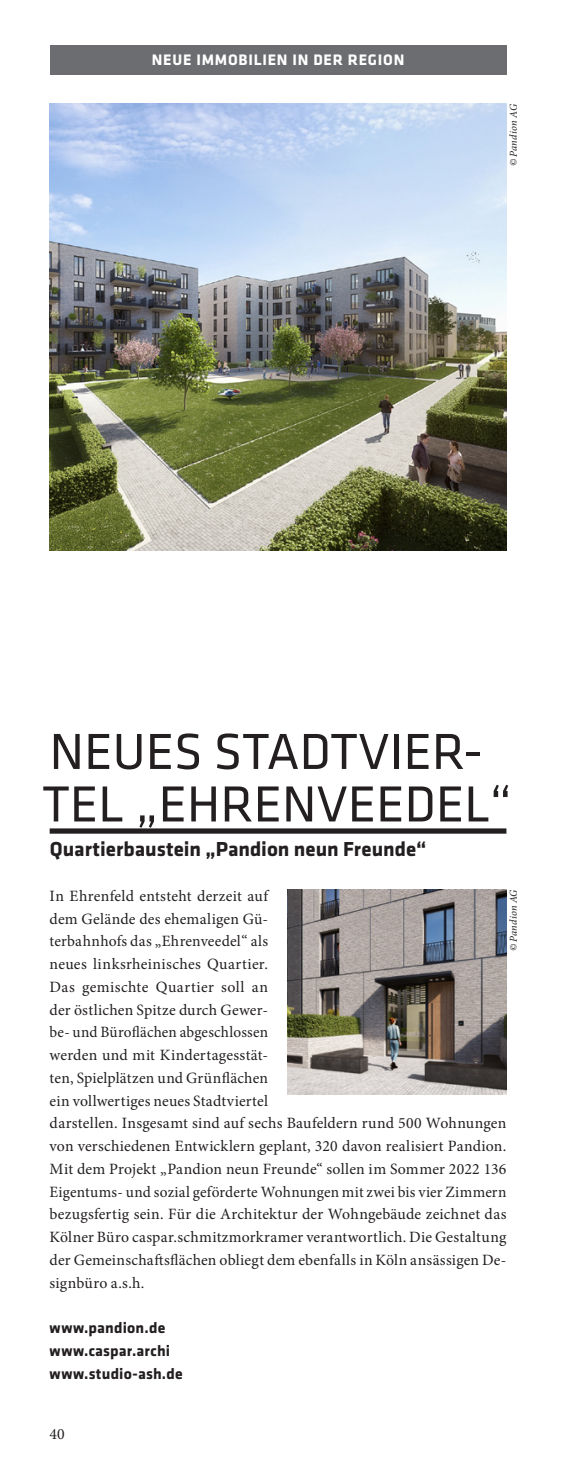
<style>
.page{position:relative;width:571px;height:1474px;background:#fff}
.page>*{position:absolute;margin:0;border:0;box-sizing:border-box;transform-origin:0 0}
.Headline{font:52.5px/52.5px "Klavika Basic";color:#231f20}
.Subline{font:700 21px "Klavika Basic";color:#231f20}
.Fliesstext{font:15.75px/22.8px "Minion Pro";letter-spacing:.015em;color:#231f20}
.Fliesstext-2{font:700 15.75px "Klavika Basic";letter-spacing:.01em;color:#231f20}
.Rubrik{font:700 15.75px "Klavika Basic";letter-spacing:.05em;color:#fff}
.Subline-2{font:italic 10.5px "Minion Pro";letter-spacing:.02em;color:#231f20}
</style>
<div class="page">
<div style="left:50px;top:45px;width:456px;height:29px;background:#6c6d70"></div>
<img style="left:50px;top:104px;width:456px;height:447px">
<div style="left:50px;top:828px;width:456px;height:5px;background:#231f20"></div>
<img style="left:288px;top:889px;width:218px;height:205px">
<p class="Rubrik" style="left:152px;top:49px;width:254px">NEUE IMMOBILIEN IN DER REGION</p>
<p class="Subline-2" style="left:506px;top:166px;width:64px;rotate:-90deg">© Pandion AG</p>
<p class="Headline" style="left:42px;top:723px;width:471px">NEUES STADTVIER-<br>TEL „EHRENVEEDEL“</p>
<p class="Subline" style="left:50px;top:834px;width:378px">Quartierbaustein „Pandion neun Freunde“</p>
<p class="Subline-2" style="left:506px;top:951px;width:64px;rotate:-90deg">© Pandion AG</p>
<p class="Fliesstext" style="left:50px;top:884px;width:458px">In Ehrenfeld entsteht derzeit auf<br>dem Gelände des ehemaligen Gü-<br>terbahnhofs das „Ehrenveedel“ als<br>neues linksrheinisches Quartier.<br>Das gemischte Quartier soll an<br>der östlichen Spitze durch Gewer-<br>be- und Büroflächen abgeschlossen<br>werden und mit Kindertagesstät-<br>ten, Spielplätzen und Grünflächen<br>ein vollwertiges neues Stadtviertel<br>darstellen. Insgesamt sind auf sechs Baufeldern rund 500 Wohnungen von verschiedenen Entwicklern geplant, 320 davon realisiert Pandion.<br>Mit dem Projekt „Pandion neun Freunde“ sollen im Sommer 2022 136<br>Eigentums- und sozial geförderte Wohnungen mit zwei bis vier Zimmern bezugsfertig sein. Für die Architektur der Wohngebäude zeichnet das Kölner Büro caspar.schmitzmorkramer verantwortlich. Die Gestaltung der Gemeinschaftsflächen obliegt dem ebenfalls in Köln ansässigen De&shy;signbüro a.s.h.</p>
<p class="Fliesstext-2" style="left:50px;top:1316px;width:117px">www.pandion.de</p>
<p class="Fliesstext-2" style="left:50px;top:1339px;width:122px">www.caspar.archi</p>
<p class="Fliesstext-2" style="left:50px;top:1362px;width:134px">www.studio-ash.de</p>
<p class="Fliesstext" style="left:50px;top:1422px;width:17px">40</p>
</div>
